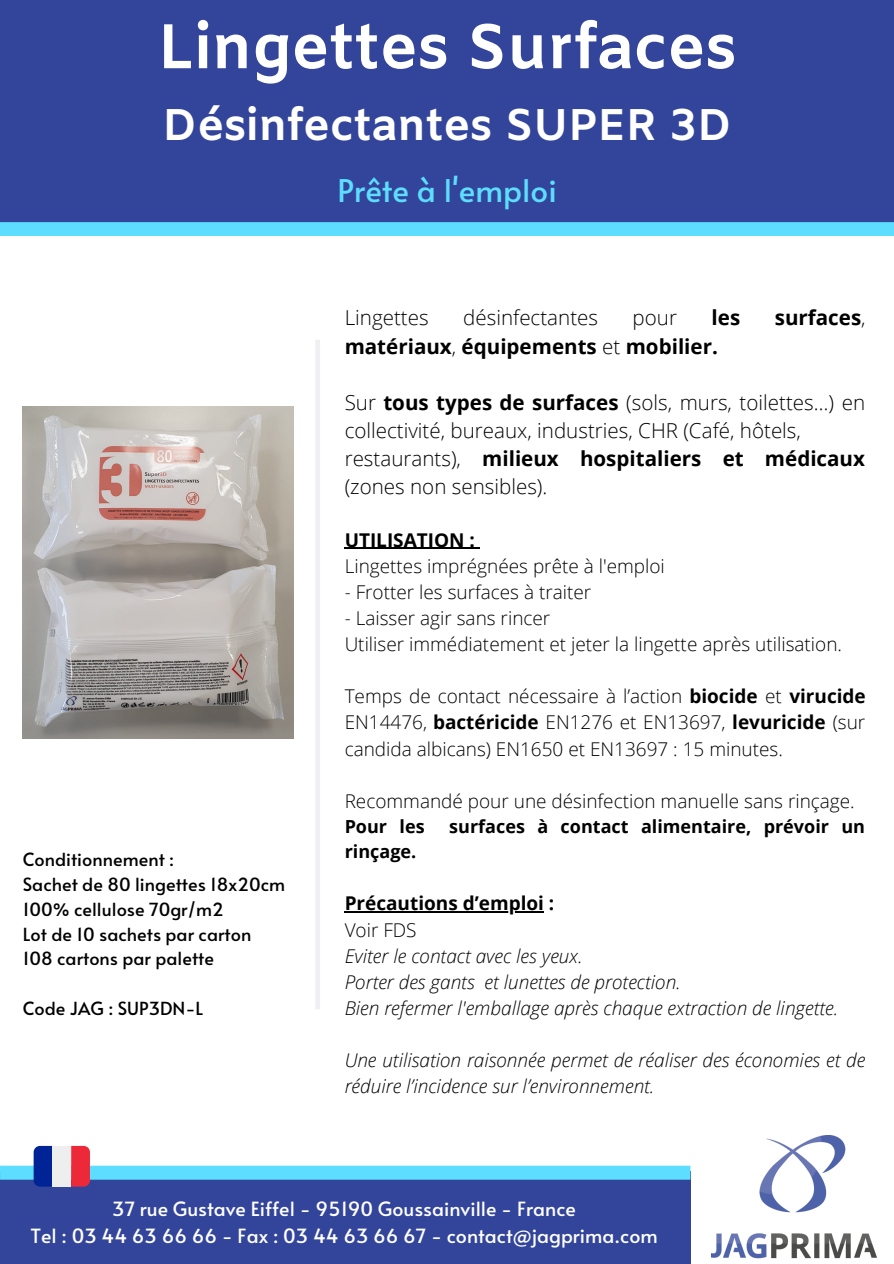
<style>
.page{position:relative;width:894px;height:1264px;background:#fff}
.page>*{position:absolute;margin:0;border:0;box-sizing:border-box;transform-origin:0 0}
.t1{font:700 63px "Amiko";color:#fff}
.t2{font:700 44.4px "Amiko";color:#fff}
.t3{font:31.2px "Alata";color:#5dddff}
.t4{font:300 20.55px/28.2px "Open Sans";color:#000}
.t5{font:700 20.55px "Open Sans";color:#000}
.t6{font:19.5px/27px "Alata";color:#fff;text-align:center}
.t7{font:300 19.05px/26.1px "Open Sans";color:#000}
.t8{font:italic 300 19.05px/26.1px "Open Sans";color:#000}
.t9{font:700 19.05px "Open Sans";color:#000}
.t10{font:18px/24.8px "Alata";color:#000}
.t11{font:700 18px "Open Sans";color:#000}
.s1{font-weight:300}
.s2{font-weight:700}
</style>
<div class="page">
<img style="left:711px;top:1135px;width:165px;height:124px">
<div style="left:0;top:0;width:893px;height:229px;background:#33459b"></div>
<svg style="left:0;top:222px;width:893px;height:14px;background:#5cdbfd"></svg>
<div style="left:315px;top:340px;width:5px;height:669px;background:#eff0f2"></div>
<hr style="left:344px;top:547px;width:131px;height:1px;background:#000">
<hr style="left:344px;top:911px;width:200px;height:1px;background:#000">
<div style="left:0;top:1171px;width:690px;height:92px;background:#33459b"></div>
<svg style="left:0;top:1145px;width:690px;height:41px"></svg>
<div style="left:52px;top:1145px;width:19px;height:41px;background:#eee"></div>
<img style="left:23px;top:407px;width:270px;height:331px">
<h1 class="t1" style="left:157px;top:10px;width:580px">Lingettes Surfaces</h1>
<h2 class="t2" style="left:163px;top:98px;width:570px">Désinfectantes SUPER 3D</h2>
<h3 class="t3" style="left:337px;top:167px;width:220px">Prête à l'emploi</h3>
<p class="t10" style="left:23px;top:846px;width:264px">Conditionnement :<br>Sachet de 80 lingettes 18x20cm<br>100% cellulose 70gr/m2<br>Lot de 10 sachets par carton<br>108 cartons par palette</p>
<p class="t10" style="left:23px;top:995px;width:182px">Code JAG : SUP3DN-L</p>
<p class="t4" style="left:344px;top:303px;width:85px">Lingettes</p>
<p class="t4" style="left:463px;top:303px;width:136px">désinfectantes</p>
<p class="t4" style="left:632px;top:303px;width:46px">pour</p>
<p class="t5" style="left:711px;top:303px;width:30px">les</p>
<p class="t5" style="left:774px;top:303px;width:92px">surfaces<span class="s1">,</span></p>
<p class="t5" style="left:344px;top:331px;width:374px">matériaux<span class="s1">,</span> équipements <span class="s1">et</span> mobilier.</p>
<p class="t4" style="left:344px;top:388px;width:522px">Sur <span class="s2">tous types de surfaces</span> (sols, murs, toilettes…) en collectivité, bureaux, industries, CHR (Café, hôtels, restaurants), <span class="s2">milieux hospitaliers et médicaux </span>(zones non sensibles).</p>
<p class="t9" style="left:344px;top:526px;width:132px">UTILISATION :</p>
<p class="t7" style="left:344px;top:552px;width:321px">Lingettes imprégnées prête à l'emploi</p>
<p class="t7" style="left:344px;top:578px;width:248px">- Frotter les surfaces à traiter</p>
<p class="t7" style="left:344px;top:604px;width:498px">- Laisser agir sans rincer<br>Utiliser immédiatement et jeter la lingette après utilisation.</p>
<p class="t7" style="left:344px;top:683px;width:522px;text-align:justify">Temps de contact nécessaire à l’action <span class="s2">biocide</span> et <span class="s2">virucide </span>EN14476, <span class="s2">bactéricide</span> EN1276 et EN13697, <span class="s2">levuricide</span> (sur candida albicans) EN1650 et EN13697 : 15 minutes.</p>
<p class="t7" style="left:344px;top:787px;width:511px">Recommandé pour une désinfection manuelle sans rinçage.</p>
<p class="t11" style="left:344px;top:813px;width:81px">Pour les</p>
<p class="t11" style="left:449px;top:813px;width:417px">surfaces à contact alimentaire, prévoir un</p>
<p class="t11" style="left:344px;top:838px;width:73px">rinçage.</p>
<p class="t9" style="left:344px;top:890px;width:211px">Précautions d’emploi :</p>
<p class="t7" style="left:344px;top:916px;width:73px">Voir FDS</p>
<p class="t8" style="left:344px;top:942px;width:495px">Eviter le contact avec les yeux.<br>Porter des gants et lunettes de protection.<br>Bien refermer l'emballage après chaque extraction de lingette.</p>
<p class="t8" style="left:344px;top:1046px;width:522px">Une utilisation raisonnée permet de réaliser des économies et de réduire l’incidence sur l’environnement.</p>
<p class="t6" style="left:30px;top:1194px;width:628px">37 rue Gustave Eiffel - 95190 Goussainville - France<br>Tel : 03 44 63 66 66 - Fax : 03 44 63 66 67 - contact@jagprima.com</p>
</div>
